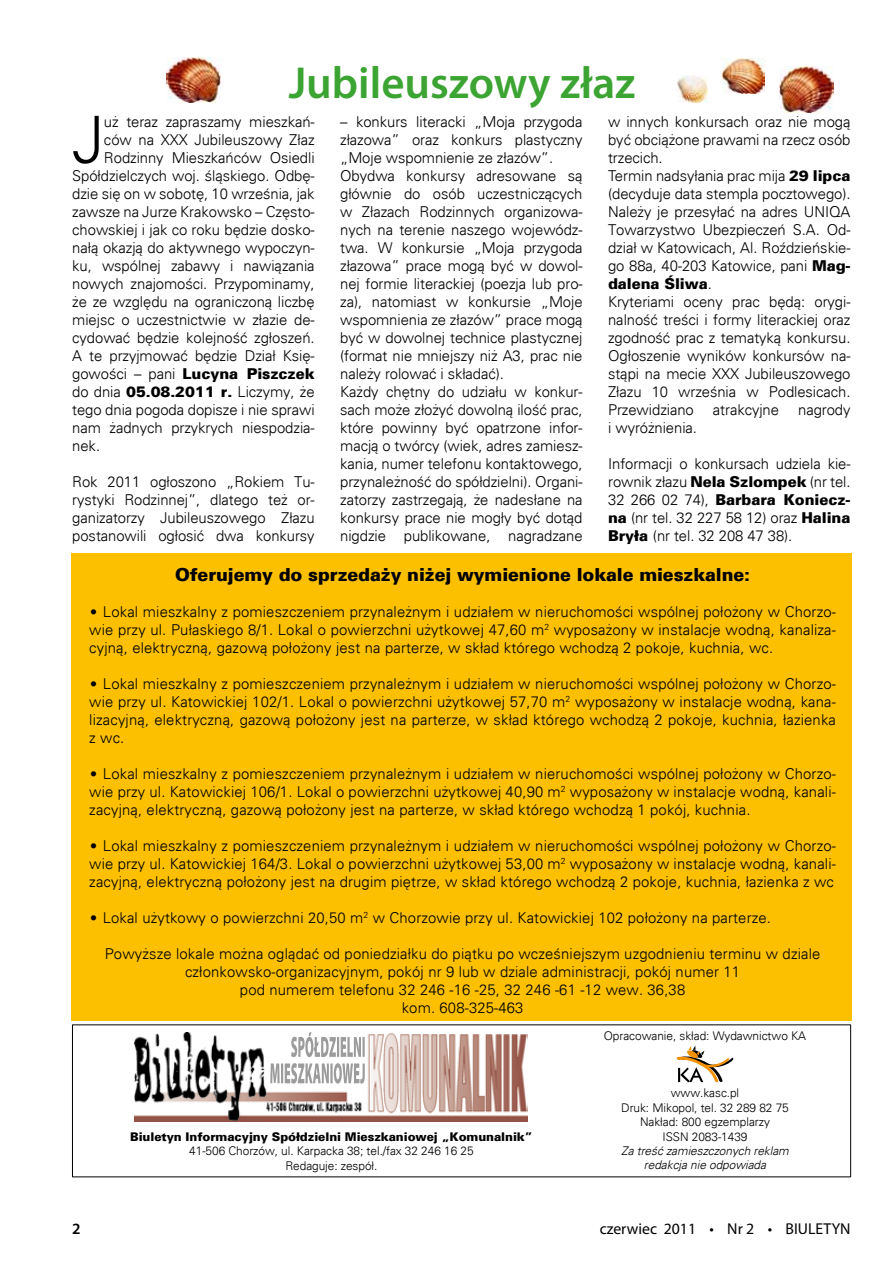
<style>
.page{position:relative;width:893px;height:1263px;background:#fff}
.page>*{position:absolute;margin:0;border:0;box-sizing:border-box;transform-origin:0 0}
.t1{font:64.8px "USA Light";color:#000}
.t2{font:600 45px "Myriad Pro";color:#3ca432}
.t3{font:18px "USA Black";letter-spacing:-.005em;color:#000}
.t4{font:15.75px "Myriad Pro";color:#000}
.t5{font:600 15.75px "Myriad Pro";color:#000}
.t6{font:15px/18px "USA Light";letter-spacing:-.005em;color:#000;text-align:justify}
.t7{font:15px "USA Black";letter-spacing:-.005em;color:#000}
.t8{font:12px/14.4px "USA Light";letter-spacing:-.005em;color:#000;text-align:center}
.t9{font:12px "USA Black";letter-spacing:-.005em;color:#000}
.t10{font:italic 12px/14.4px "USA Light";letter-spacing:-.005em;color:#000;text-align:center}
.s1{font-family:"USA Light"}
.s2{font-family:"USA Black"}
.s3{font-family:"Ottawa"}
</style>
<div class="page">
<div style="left:72px;top:553px;width:780px;height:468px;background:#fcc000"></div>
<hr style="left:72px;top:1025px;width:1px;height:152px;background:#000">
<img style="left:135px;top:1032px;width:393px;height:89px">
<svg style="left:270px;top:1063px;width:95px;height:20px"></svg>
<svg style="left:291px;top:1032px;width:74px;height:25px"></svg>
<hr style="left:72px;top:1024px;width:779px;height:1px;background:#000">
<hr style="left:72px;top:1176px;width:779px;height:1px;background:#000">
<hr style="left:850px;top:1025px;width:1px;height:152px;background:#000">
<svg style="left:676px;top:1046px;width:57px;height:36px"></svg>
<img style="left:677px;top:76px;width:30px;height:26px">
<img style="left:723px;top:58px;width:41px;height:35px">
<img style="left:780px;top:66px;width:53px;height:46px">
<img style="left:167px;top:57px;width:53px;height:46px">
<h2 class="t2" style="left:289px;top:54px;width:348px">Jubileuszowy złaz</h2>
<h1 class="t1" style="left:72px;top:102px;width:34px">J</h1>
<p class="t6" style="left:72px;top:112px;width:244px;text-align:right">uż teraz zapraszamy mieszkań-<br>ców na XXX Jubileuszowy Złaz Rodzinny Mieszkańców Osiedli Spółdzielczych woj. śląskiego. Odbę&shy;dzie się on w sobotę, 10 września, jak zawsze na Jurze Krakowsko – Często&shy;chowskiej i jak co roku będzie dosko&shy;nałą okazją do aktywnego wypoczyn&shy;ku, wspólnej zabawy i nawiązania nowych znajomości. Przypominamy, że ze względu na ograniczoną liczbę miejsc o uczestnictwie w złazie de&shy;cydować będzie kolejność zgłoszeń.<br>A te przyjmować będzie Dział Księ-</p>
<p class="t7" style="left:72px;top:364px;width:244px"><span class="s1">gowości – pani</span> Lucyna Piszczek</p>
<p class="t6" style="left:72px;top:382px;width:244px">do dnia <span class="s2">05.08.2011 r.</span> Liczymy, że tego dnia pogoda dopisze i nie sprawi nam żadnych przykrych niespodzia&shy;nek.</p>
<p class="t6" style="left:72px;top:472px;width:244px">Rok 2011 ogłoszono „Rokiem Tu&shy;rystyki Rodzinnej”, dlatego też or&shy;ganizatorzy Jubileuszowego Złazu postanowili ogłosić dwa konkursy</p>
<p class="t6" style="left:340px;top:112px;width:244px;text-align:left">– konkurs literacki „Moja przygoda złazowa” oraz konkurs plastyczny „Moje wspomnienie ze złazów”.<br>Obydwa konkursy adresowane są głównie do osób uczestniczących w Złazach Rodzinnych organizowa&shy;nych na terenie naszego wojewódz&shy;twa. W konkursie „Moja przygoda złazowa” prace mogą być w dowol&shy;nej formie literackiej (poezja lub pro&shy;za), natomiast w konkursie „Moje wspomnienia ze złazów” prace mogą być w dowolnej technice plastycznej (format nie mniejszy niż A3, prac nie należy rolować i składać).<br>Każdy chętny do udziału w konkur&shy;sach może złożyć dowolną ilość prac, które powinny być opatrzone infor&shy;macją o twórcy (wiek, adres zamiesz&shy;kania, numer telefonu kontaktowego, przynależność do spółdzielni). Organi&shy;zatorzy zastrzegają, że nadesłane na konkursy prace nie mogły być dotąd nigdzie publikowane, nagradzane</p>
<p class="t6" style="left:608px;top:112px;width:244px;text-align:left">w innych konkursach oraz nie mogą być obciążone prawami na rzecz osób trzecich.<br>Termin nadsyłania prac mija <span class="s2">29 lipca </span>(decyduje data stempla pocztowego).<br>Należy je przesyłać na adres UNIQA<br>Towarzystwo Ubezpieczeń S.A. Od&shy;dział w Katowicach, Al. Roździeńskie&shy;go 88a, 40-203 Katowice, pani <span class="s2">Mag-</span></p>
<p class="t7" style="left:608px;top:274px;width:105px">dalena Śliwa<span class="s1">.</span></p>
<p class="t6" style="left:608px;top:292px;width:244px">Kryteriami oceny prac będą: orygi&shy;nalność treści i formy literackiej oraz zgodność prac z tematyką konkursu.<br>Ogłoszenie wyników konkursów na&shy;stąpi na mecie XXX Jubileuszowego Złazu 10 września w Podlesicach.<br>Przewidziano</p>
<p class="t6" style="left:713px;top:400px;width:68px">atrakcyjne</p>
<p class="t6" style="left:798px;top:400px;width:54px">nagrody</p>
<p class="t6" style="left:608px;top:418px;width:90px">i wyróżnienia.</p>
<p class="t6" style="left:608px;top:454px;width:244px">Informacji o konkursach udziela kie&shy;rownik złazu <span class="s2">Nela Szlompek</span> (nr tel.</p>
<p class="t7" style="left:608px;top:490px;width:244px"><span class="s1">32 266 02 74),</span> Barbara Koniecz-</p>
<p class="t6" style="left:608px;top:508px;width:244px"><span class="s2">na</span> (nr tel. 32 227 58 12) oraz <span class="s2">Halina<br>Bryła</span> (nr tel. 32 208 47 38).</p>
<p class="t3" style="left:175px;top:563px;width:577px">Oferujemy do sprzedaży niżej wymienione lokale mieszkalne:</p>
<p class="t6" style="left:89px;top:602px;width:748px"><span class="s3">•</span> Lokal mieszkalny z pomieszczeniem przynależnym i udziałem w nieruchomości wspólnej położony w Chorzo&shy;wie przy ul. Pułaskiego 8/1. Lokal o powierzchni użytkowej 47,60 m<sup>2</sup> wyposażony w instalacje wodną, kanaliza&shy;cyjną, elektryczną, gazową położony jest na parterze, w skład którego wchodzą 2 pokoje, kuchnia, wc.</p>
<p class="t6" style="left:89px;top:674px;width:748px"><span class="s3">•</span> Lokal mieszkalny z pomieszczeniem przynależnym i udziałem w nieruchomości wspólnej położony w Chorzo&shy;wie przy ul. Katowickiej 102/1. Lokal o powierzchni użytkowej 57,70 m<sup>2</sup> wyposażony w instalacje wodną, kana&shy;lizacyjną, elektryczną, gazową położony jest na parterze, w skład którego wchodzą 2 pokoje, kuchnia, łazienka z wc.</p>
<p class="t6" style="left:89px;top:764px;width:748px"><span class="s3">•</span> Lokal mieszkalny z pomieszczeniem przynależnym i udziałem w nieruchomości wspólnej położony w Chorzo&shy;wie przy ul. Katowickiej 106/1. Lokal o powierzchni użytkowej 40,90 m<sup>2</sup> wyposażony w instalacje wodną, kanali&shy;zacyjną, elektryczną, gazową położony jest na parterze, w skład którego wchodzą 1 pokój, kuchnia.</p>
<p class="t6" style="left:89px;top:836px;width:748px"><span class="s3">•</span> Lokal mieszkalny z pomieszczeniem przynależnym i udziałem w nieruchomości wspólnej położony w Chorzo&shy;wie przy ul. Katowickiej 164/3. Lokal o powierzchni użytkowej 53,00 m<sup>2</sup> wyposażony w instalacje wodną, kanali&shy;zacyjną, elektryczną położony jest na drugim piętrze, w skład którego wchodzą 2 pokoje, kuchnia, łazienka z wc</p>
<p class="t6" style="left:89px;top:908px;width:683px"><span class="s3">•</span> Lokal użytkowy o powierzchni 20,50 m<sup>2</sup> w Chorzowie przy ul. Katowickiej 102 położony na parterze.</p>
<p class="t6" style="left:105px;top:944px;width:717px;text-align:center">Powyższe lokale można oglądać od poniedziałku do piątku po wcześniejszym uzgodnieniu terminu w dziale członkowsko-organizacyjnym, pokój nr 9 lub w dziale administracji, pokój numer 11<br>pod numerem telefonu 32 246 -16 -25, 32 246 -61 -12 wew. 36,38<br>kom. 608-325-463</p>
<p class="t9" style="left:130px;top:1129px;width:404px">Biuletyn Informacyjny Spółdzielni Mieszkaniowej „Komunalnik”</p>
<p class="t8" style="left:189px;top:1143px;width:286px">41-506 Chorzów, ul. Karpacka 38; tel./fax 32 246 16 25<br>Redaguje: zespół.</p>
<p class="t8" style="left:604px;top:1028px;width:204px">Opracowanie, skład: Wydawnictwo KA</p>
<p class="t8" style="left:621px;top:1086px;width:169px">www.kasc.pl<br>Druk: Mikopol, tel. 32 289 82 75<br>Nakład: 800 egzemplarzy<br>ISSN 2083-1439</p>
<p class="t10" style="left:621px;top:1143px;width:169px">Za treść zamieszczonych reklam redakcja nie odpowiada</p>
<p class="t5" style="left:72px;top:1219px;width:10px">2</p>
<p class="t4" style="left:600px;top:1219px;width:252px">czerwiec 2011 • Nr 2 • BIULETYN</p>
</div>
